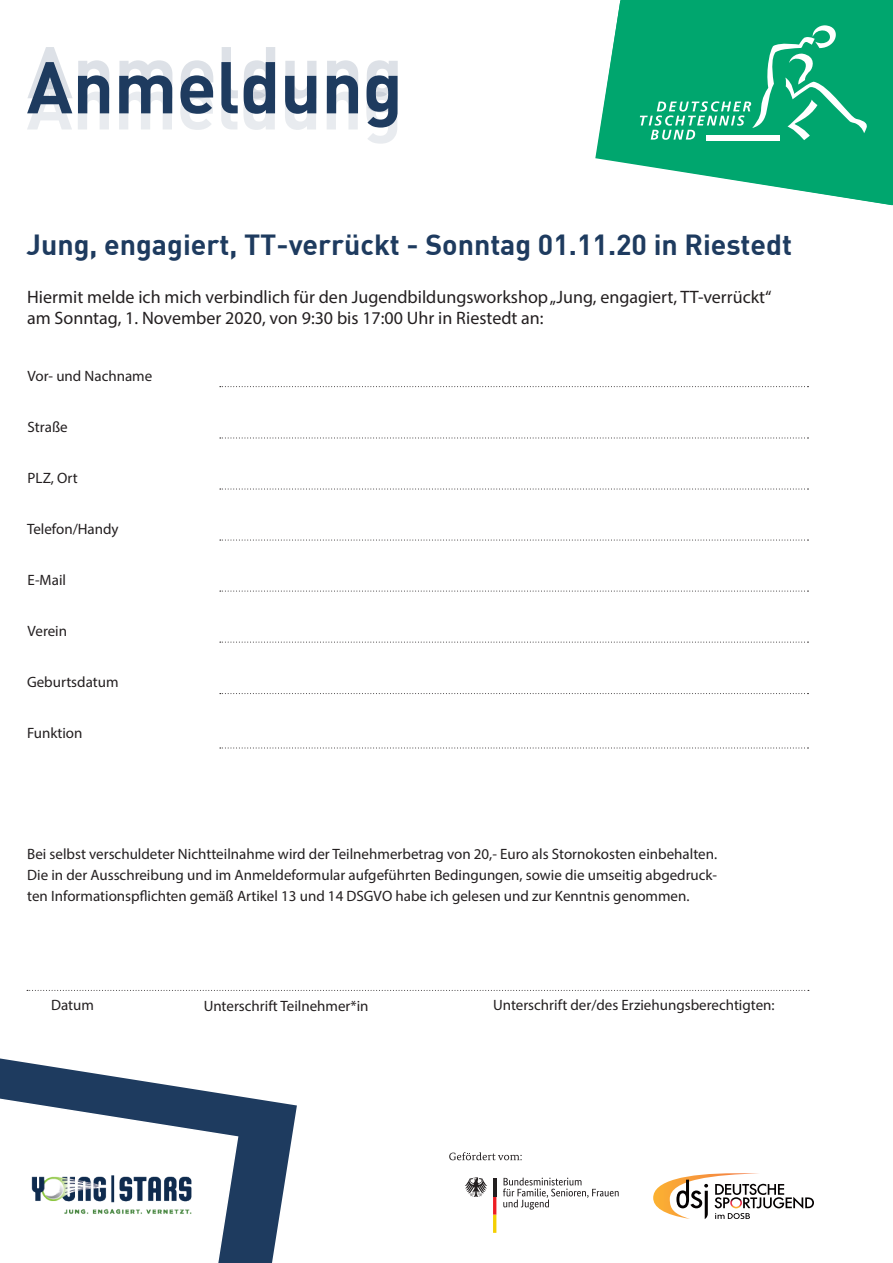
<style>
.page{position:relative;width:893px;height:1263px;background:#fff}
.page>*{position:absolute;margin:0;border:0;box-sizing:border-box;transform-origin:0 0}
.Headline_titelseite{font:700 72px "DIN";color:#1e3b5f}
.Headline_titelseite-2{font:700 28.5px "DIN";color:#1e3b5f}
.Fließtext_10pt{font:18px "Myriad Pro";color:#231f20}
.Name{font:15px/21px "Myriad Pro";color:#231f20;text-align:justify}
</style>
<div class="page">
<svg style="left:595px;top:1px;width:297px;height:204px;fill:#00a66e"></svg>
<svg style="left:640px;top:25px;width:227px;height:115px;background:#21b180"></svg>
<svg style="left:0;top:1058px;width:297px;height:205px;fill:#1e3b5f"></svg>
<svg style="left:0;top:1097px;width:239px;height:166px"></svg>
<svg style="left:220px;top:386px;width:588px;height:1px"></svg>
<svg style="left:653px;top:1173px;width:161px;height:46px"></svg>
<svg style="left:449px;top:1152px;width:73px;height:8px"></svg>
<svg style="left:503px;top:1177px;width:116px;height:32px"></svg>
<svg style="left:493px;top:1196px;width:3px;height:37px"></svg>
<svg style="left:465px;top:1177px;width:22px;height:20px"></svg>
<hr style="left:493px;top:1178px;width:3px;height:18px;background:#231f20">
<svg style="left:220px;top:437px;width:588px;height:1px"></svg>
<svg style="left:220px;top:489px;width:588px;height:1px"></svg>
<svg style="left:220px;top:540px;width:588px;height:1px"></svg>
<svg style="left:220px;top:591px;width:588px;height:1px"></svg>
<svg style="left:220px;top:642px;width:588px;height:1px"></svg>
<svg style="left:220px;top:693px;width:588px;height:1px"></svg>
<svg style="left:220px;top:747px;width:588px;height:1px"></svg>
<svg style="left:27px;top:990px;width:782px;height:1px"></svg>
<img style="left:19px;top:1154px;width:185px;height:79px">
<h1 class="Headline_titelseite" style="left:27px;top:25px;width:377px">Anmeldung</h1>
<p class="Headline_titelseite" style="left:27px;top:40px;width:377px">Anmeldung</p>
<h1 class="Headline_titelseite" style="left:27px;top:56px;width:377px">Anmeldung</h1>
<p class="Headline_titelseite-2" style="left:27px;top:226px;width:767px">Jung, engagiert, TT-verrückt - Sonntag 01.11.20 in Riestedt</p>
<p class="Fließtext_10pt" style="left:27px;top:285px;width:746px">Hiermit melde ich mich verbindlich für den Jugendbildungsworkshop „Jung, engagiert, TT-verrückt“</p>
<p class="Fließtext_10pt" style="left:27px;top:307px;width:518px">am Sonntag, 1. November 2020, von 9:30 bis 17:00 Uhr in Riestedt an:</p>
<p class="Name" style="left:28px;top:365px;width:126px">Vor- und Nachname</p>
<p class="Name" style="left:28px;top:416px;width:42px">Straße</p>
<p class="Name" style="left:28px;top:467px;width:52px">PLZ, Ort</p>
<p class="Name" style="left:27px;top:518px;width:93px">Telefon/Handy</p>
<p class="Name" style="left:28px;top:570px;width:40px">E-Mail</p>
<p class="Name" style="left:28px;top:621px;width:41px">Verein</p>
<p class="Name" style="left:27px;top:672px;width:93px">Geburtsdatum</p>
<p class="Name" style="left:27px;top:723px;width:57px">Funktion</p>
<p class="Name" style="left:27px;top:843px;width:691px">Bei selbst verschuldeter Nichtteilnahme wird der Teilnehmerbetrag von 20,- Euro als Stornokosten einbehalten.<br>Die in der Ausschreibung und im Anmeldeformular aufgeführten Bedingungen, sowie die umseitig abgedruck&shy;ten Informationspflichten gemäß Artikel 13 und 14 DSGVO habe ich gelesen und zur Kenntnis genommen.</p>
<p class="Name" style="left:51px;top:994px;width:44px">Datum</p>
<p class="Name" style="left:493px;top:994px;width:283px">Unterschrift der/des Erziehungsberechtigten:</p>
<p class="Name" style="left:204px;top:995px;width:166px">Unterschrift Teilnehmer*in</p>
</div>
